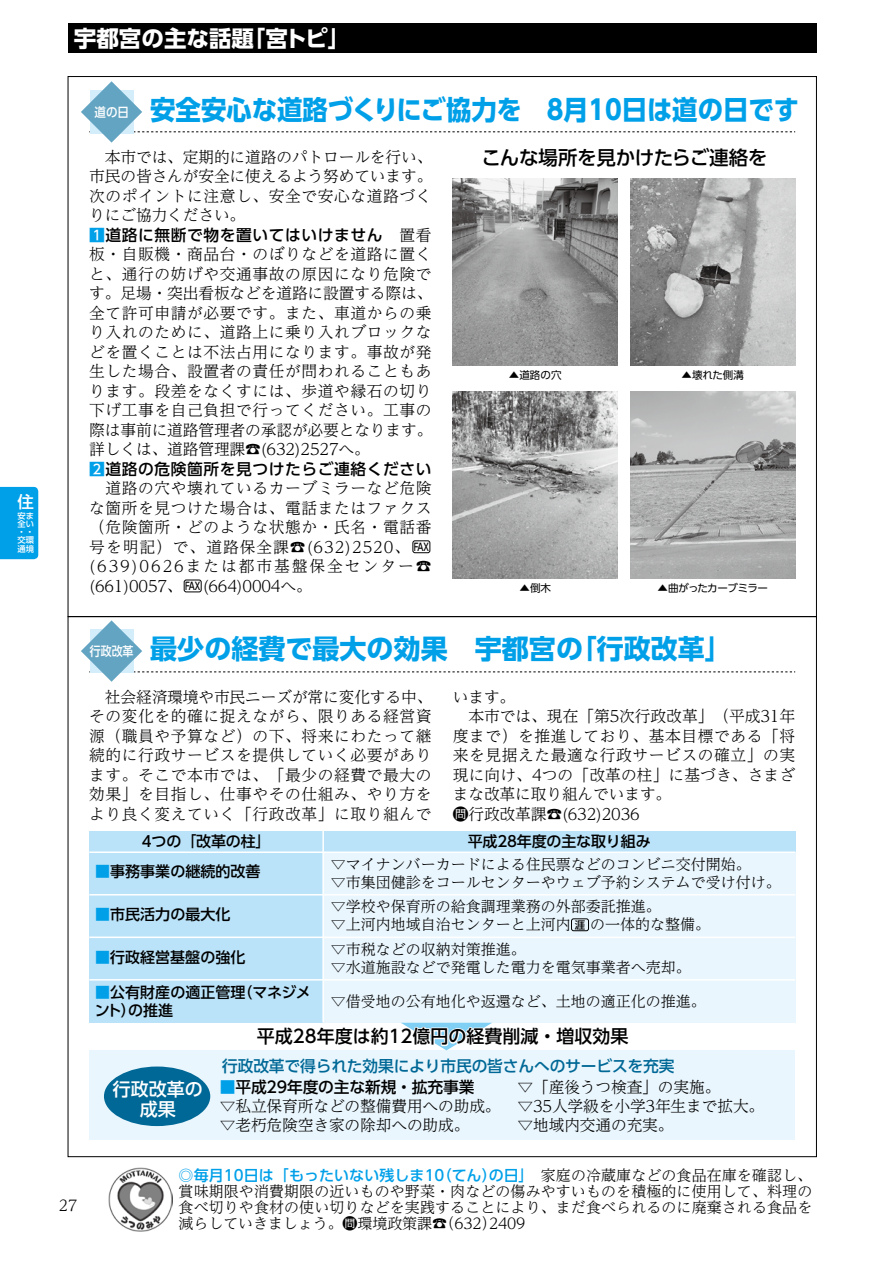
<style>
.page{position:relative;width:893px;height:1263px;background:#fff}
.page>*{position:absolute;margin:0;border:0;box-sizing:border-box;transform-origin:0 0}
.t1{font:700 27px "UD Shin Go Pro";color:#00a0e9;scale:.94 1}
.t2{font:700 27px "UD Shin Go Pro";color:#00a0e9}
.t3{font:700 22.5px "UD Shin Go Pro";color:#fff}
.t4{font:500 19.5px "UD Shin Go Pro";letter-spacing:-.02em;color:#000}
.t5{font:500 18px "UD Shin Go Pro";color:#000}
.t6{font:500 18px/19.5px "UD Shin Go Pro";color:#fff;text-align:center}
.t7{font:500 16.5px "UD Shin Go Pro";color:#fff}
.t8{font:300 15.75px/19.5px "UD Reimin Pro";letter-spacing:.035em;color:#000;text-align:justify}
.t9{font:300 15.75px/19.5px "UD Reimin Pro";letter-spacing:.005em;color:#000}
.t10{font:300 15.75px/18.8px "UD Reimin Pro";letter-spacing:-.01em;color:#000}
.t11{font:500 15.75px "UD Shin Go Pro";letter-spacing:.035em;color:#000}
.t12{font:500 15.75px "UD Shin Go Pro";letter-spacing:-.01em;color:#006896}
.t13{font:300 15.75px "UD Reimin Pro";letter-spacing:.06em;color:#000}
.t14{font:300 15.75px "UD Reimin Pro";letter-spacing:.125em;color:#000}
.t15{font:500 15.75px "UD Shin Go Pro";letter-spacing:-.01em;color:#000}
.t16{font:300 15px/24.5px "UD Reimin Pro";color:#000}
.t17{font:500 15px "UD Shin Go Pro";color:#000}
.t18{font:500 15px "UD Shin Go Pro";letter-spacing:.005em;color:#00a0e9}
.t19{font:500 12.75px "UD Shin Go Pro";color:#fff;scale:.86 1}
.t20{font:500 12.75px "UD Shin Go Pro";color:#fff;scale:.9 1}
.t21{font:10.5px "UD Shin Go Pro";letter-spacing:-.02em;color:#000}
.t22{font:10.5px "UD Shin Go Pro";letter-spacing:-.04em;color:#000}
.t23{font:500 10.5px "UD Shin Go Pro";letter-spacing:-.075em;color:#000;scale:.75 1}
.t24{font:500 10.5px "UD Shin Go Pro";letter-spacing:-.075em;color:#000}
.t25{font:500 8.25px/8.2px "UD Shin Go Pro";color:#fff}
.s1{color:#00a0e9}
.s2{font-family:"UD Reimin Pro";font-weight:300}
.s3{font-family:"UD Shin Go Pro";font-weight:500;color:#00a0e9}
</style>
<div class="page">
<div style="left:68px;top:23px;width:748px;height:30px;background:#000"></div>
<img style="left:109px;top:1167px;width:64px;height:64px">
<div style="left:89px;top:1050px;width:706px;height:90px;background:#eaf6fd"></div>
<div style="left:412px;top:540px;width:18px;height:13px;border:1px solid #000;border-radius:2px"></div>
<div style="left:184px;top:580px;width:18px;height:12px;border:1px solid #000;border-radius:2px"></div>
<img style="left:453px;top:179px;width:165px;height:187px">
<img style="left:630px;top:179px;width:165px;height:187px">
<img style="left:453px;top:391px;width:165px;height:187px">
<img style="left:630px;top:391px;width:165px;height:187px">
<div style="left:104px;top:1066px;width:106px;height:60px;background:#006896;border-radius:50%"></div>
<div style="left:89px;top:831px;width:234px;height:21px;background:#bae3f9"></div>
<div style="left:323px;top:831px;width:472px;height:21px;background:#bae3f9"></div>
<div style="left:89px;top:852px;width:234px;height:43px;background:#bae3f9"></div>
<div style="left:323px;top:852px;width:472px;height:43px;background:#eaf6fd"></div>
<div style="left:89px;top:895px;width:234px;height:42px;background:#bae3f9"></div>
<div style="left:323px;top:895px;width:472px;height:42px;background:#eaf6fd"></div>
<div style="left:89px;top:937px;width:234px;height:43px;background:#bae3f9"></div>
<div style="left:323px;top:937px;width:472px;height:43px;background:#eaf6fd"></div>
<div style="left:89px;top:980px;width:234px;height:42px;background:#bae3f9"></div>
<div style="left:323px;top:980px;width:472px;height:42px;background:#eaf6fd"></div>
<hr style="left:89px;top:851px;width:706px;height:2px;background:#fff">
<hr style="left:89px;top:894px;width:706px;height:1px;background:#fff">
<hr style="left:89px;top:936px;width:706px;height:2px;background:#fff">
<hr style="left:89px;top:979px;width:706px;height:1px;background:#fff">
<hr style="left:322px;top:831px;width:2px;height:191px;background:#fff">
<div style="left:571px;top:918px;width:18px;height:13px;border:1px solid #000;border-radius:2px"></div>
<svg style="left:81px;top:81px;width:714px;height:62px"></svg>
<svg style="left:81px;top:620px;width:714px;height:62px"></svg>
<svg style="left:401px;top:1023px;width:91px;height:27px"></svg>
<div style="left:544px;top:1033px;width:7px;height:7px;border:2px solid #fff;border-radius:50%"></div>
<div style="left:0;top:487px;width:38px;height:72px;background:#00a0e9"></div>
<p class="t7" style="left:18px;top:488px;width:18px">住</p>
<p class="t25" style="left:18px;top:511px;width:18px">安ま全い・・交環通境</p>
<h2 class="t3" style="left:243px;top:20px;width:109px">「宮トピ「</h2>
<h2 class="t3" style="left:74px;top:20px;width:182px">宇都宮の主な話題</h2>
<h1 class="t1" style="left:150px;top:88px;width:423px">安全安心な道路づくりにご協力を　</h1>
<p class="t8" style="left:89px;top:146px;width:345px">　本市では、定期的に道路のパトロールを行い、市民の皆さんが安全に使えるよう努めています。次のポイントに注意し、安全で安心な道路づくりにご協力ください。</p>
<p class="t11" style="left:89px;top:222px;width:344px"><span class="s1">1</span>道路に無断で物を置いてはいけません<span class="s2">　置看</span></p>
<p class="t8" style="left:89px;top:244px;width:345px">板・自販機・商品台・のぼりなどを道路に置くと、通行の妨げや交通事故の原因になり危険です。足場・突出看板などを道路に設置する際は、全て許可申請が必要です。また、車道からの乗り入れのために、道路上に乗り入れブロックなどを置くことは不法占用になります。事故が発生した場合、設置者の責任が問われることもあります。段差をなくすには、歩道や縁石の切り下げ工事を自己負担で行ってください。工事の際は事前に道路管理者の承認が必要となります。詳しくは、道路管理課☎(632)2527へ。</p>
<p class="t11" style="left:89px;top:456px;width:344px"><span class="s1">2</span>道路の危険箇所を見つけたらご連絡ください</p>
<p class="t8" style="left:106px;top:478px;width:328px">道路の穴や壊れているカーブミラーなど危険</p>
<p class="t8" style="left:89px;top:497px;width:344px">な箇所を見つけた場合は、電話またはファクス</p>
<p class="t8" style="left:89px;top:517px;width:344px">（危険箇所・どのような状態か・氏名・電話番</p>
<p class="t13" style="left:89px;top:534px;width:322px">号を明記）で、道路保全課☎)632(2520、</p>
<p class="t14" style="left:89px;top:553px;width:344px">(639)0626または都市基盤保全センター☎</p>
<p class="t10" style="left:203px;top:576px;width:110px">(664)0004へ。</p>
<h1 class="t1" style="left:563px;top:88px;width:252px">月10日は道の日です</h1>
<h1 class="t1" style="left:542px;top:88px;width:29px">８</h1>
<p class="t20" style="left:95px;top:101px;width:40px">道の日</p>
<p class="t4" style="left:481px;top:142px;width:287px">こんな場所を見かけたらご連絡を</p>
<p class="t21" style="left:509px;top:367px;width:54px">▲道路の穴</p>
<p class="t21" style="left:682px;top:367px;width:64px">▲壊れた側溝</p>
<p class="t23" style="left:414px;top:538px;width:22px">FAX</p>
<p class="t8" style="left:89px;top:575px;width:95px">(661)0057、</p>
<p class="t23" style="left:185px;top:577px;width:22px">FAX</p>
<p class="t22" style="left:657px;top:579px;width:112px">▲曲がったカーブミラー</p>
<p class="t21" style="left:519px;top:579px;width:33px">▲倒木</p>
<h1 class="t2" style="left:570px;top:626px;width:163px">「行政改革「</h1>
<h1 class="t2" style="left:150px;top:626px;width:434px">最少の経費で最大の効果　宇都宮の</h1>
<p class="t8" style="left:89px;top:686px;width:345px">　社会経済環境や市民ニーズが常に変化する中、その変化を的確に捉えながら、限りある経営資源（職員や予算など）の下、将来にわたって継続的に行政サービスを提供していく必要があります。そこで本市では、「最少の経費で最大の効果」を目指し、仕事やその仕組み、やり方をより良く変えていく「行政改革」に取り組んで</p>
<p class="t9" style="left:453px;top:686px;width:344px">います。<br>　本市では、現在「第5次行政改革」（平成31年度まで）を推進しており、基本目標である「将来を見据えた最適な行政サービスの確立」の実現に向け、4つの「改革の柱」に基づき、さまざまな改革に取り組んでいます。<br>問行政改革課☎)632(2036</p>
<p class="t19" style="left:90px;top:640px;width:53px">行政改革</p>
<p class="t17" style="left:142px;top:829px;width:130px">4つの「改革の柱」</p>
<p class="t17" style="left:95px;top:859px;width:167px"><span class="s1">■</span>事務事業の継続的改善</p>
<p class="t17" style="left:95px;top:902px;width:137px"><span class="s1">■</span>市民活力の最大化</p>
<p class="t17" style="left:95px;top:945px;width:152px"><span class="s1">■</span>行政経営基盤の強化</p>
<p class="t17" style="left:238px;top:980px;width:75px">（マネジメ</p>
<p class="t17" style="left:95px;top:980px;width:152px"><span class="s1">■</span>公有財産の適正管理</p>
<p class="t17" style="left:95px;top:998px;width:80px">ントの推進</p>
<p class="t17" style="left:121px;top:998px;width:16px">）</p>
<p class="t17" style="left:468px;top:829px;width:184px">平成28年度の主な取り組み</p>
<p class="t16" style="left:331px;top:851px;width:421px">▽マイナンバーカードによる住民票などのコンビニ交付開始。</p>
<p class="t16" style="left:331px;top:869px;width:451px">▽市集団健診をコールセンターやウェブ予約システムで受け付け。▽学校や保育所の給食調理業務の外部委託推進。</p>
<p class="t16" style="left:590px;top:912px;width:121px">の一体的な整備。</p>
<p class="t16" style="left:331px;top:912px;width:241px">▽上河内地域自治センターと上河内▽市税などの収納対策推進。</p>
<p class="t24" style="left:575px;top:916px;width:12px">涯</p>
<p class="t16" style="left:331px;top:954px;width:361px">▽水道施設などで発電した電力を電気事業者へ売却。</p>
<p class="t16" style="left:331px;top:988px;width:376px">▽借受地の公有地化や返還など、土地の適正化の推進。</p>
<p class="t16" style="left:59px;top:1193px;width:20px">27</p>
<p class="t6" style="left:113px;top:1079px;width:92px">行政改革の成果</p>
<p class="t5" style="left:257px;top:1022px;width:373px">平成28年度は約12億円の経費削減・増収効果</p>
<p class="t12" style="left:222px;top:1053px;width:454px">行政改革で得られた効果により市民の皆さんへのサービスを充実</p>
<p class="t15" style="left:220px;top:1074px;width:256px"><span class="s1">■</span>平成29年度の主な新規・拡充事業</p>
<p class="t10" style="left:220px;top:1096px;width:282px">▽私立保育所などの整備費用への助成。▽老朽危険空き家の除却への助成。</p>
<p class="t10" style="left:518px;top:1077px;width:248px">▽「産後うつ検査」の実施。<br>▽35人学級を小学3年生まで拡大。▽地域内交通の充実。</p>
<p class="t18" style="left:179px;top:1163px;width:267px">◎毎月10日は「もったいない残しま10</p>
<p class="t16" style="left:179px;top:1178px;width:635px">賞味期限や消費期限の近いものや野菜・肉などの傷みやすいものを積極的に使用して、料理の</p>
<p class="t16" style="left:179px;top:1194px;width:635px">食べ切りや食材の使い切りなどを実践することにより、まだ食べられるのに廃棄される食品を</p>
<p class="t16" style="left:489px;top:1210px;width:38px">2409</p>
<p class="t18" style="left:437px;top:1163px;width:61px">（てん）</p>
<p class="t16" style="left:489px;top:1162px;width:325px"><span class="s3">の日」</span>　家庭の冷蔵庫などの食品在庫を確認し、</p>
<p class="t16" style="left:179px;top:1210px;width:320px">減らしていきましょう。問環境政策課 )☎ 632(</p>
</div>
